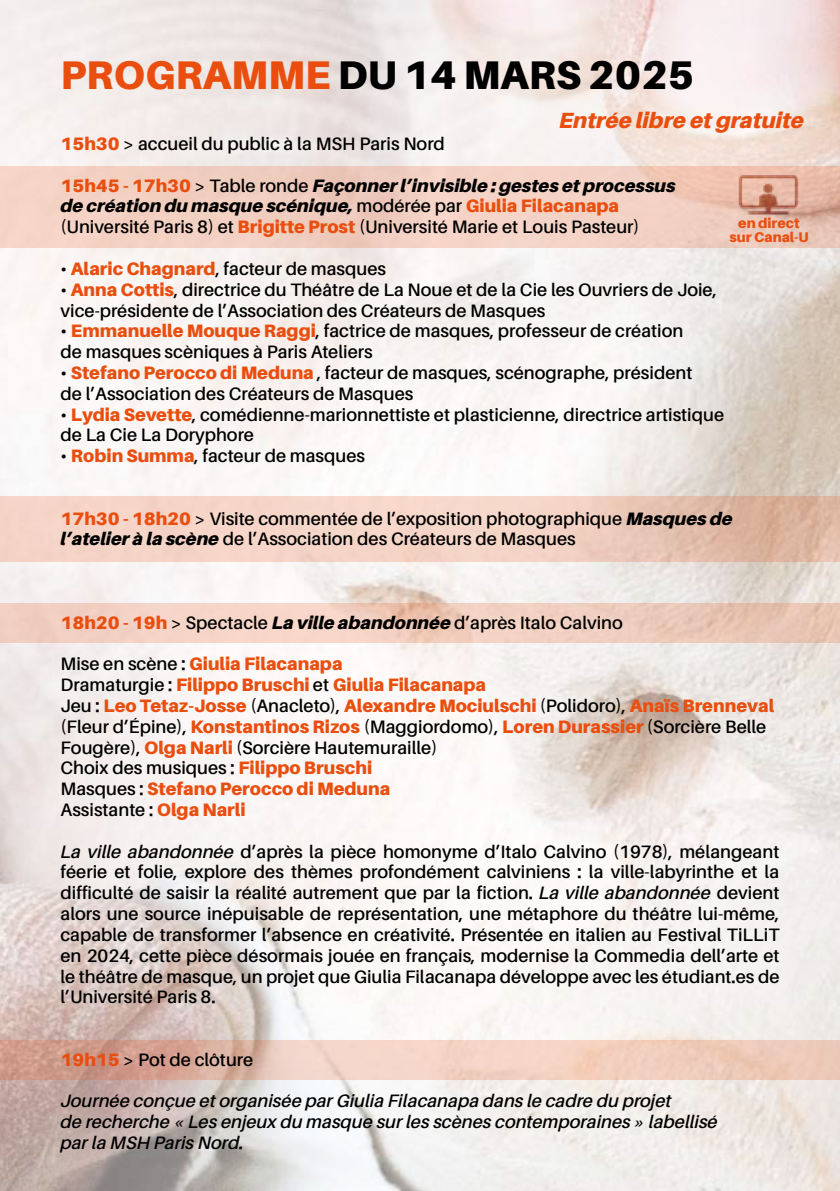
<style>
.page{position:relative;width:840px;height:1191px;background:#fff}
.page>*{position:absolute;margin:0;border:0;box-sizing:border-box;transform-origin:0 0}
.t1{font:900 40px "Amiamie";color:#000}
.t2{font:italic 900 22px "Amiamie";color:#e94e0f}
.t3{font:18px/20.8px "Amiamie";color:#000}
.t4{font:900 18px/20.8px "Amiamie";color:#e94e0f}
.t5{font:italic 18px/20.8px "Amiamie";color:#000}
.t6{font:900 14px/14px "Amiamie";color:#e94e0f;text-align:center}
.s1{color:#e94e0f}
.s2{font-weight:900;color:#e94e0f}
.s3{font-weight:900;font-style:italic}
.s4{font-weight:400;color:#000}
.s5{font-style:italic}
</style>
<div class="page">
<img style="left:0;top:0;width:839px;height:1191px">
<svg style="left:0;top:167px;width:839px;height:81px;background:#f1cebf"></svg>
<svg style="left:0;top:496px;width:839px;height:65px;background:#efcdbe"></svg>
<svg style="left:0;top:603px;width:839px;height:39px;background:#f0cdbe"></svg>
<svg style="left:0;top:1040px;width:839px;height:39px;background:#e7c1b1"></svg>
<img style="left:729px;top:171px;width:78px;height:47px">
<h1 class="t1" style="left:60px;top:50px;width:635px"><span class="s1">PROGRAMME</span> DU 14 MARS 2025</h1>
<p class="t2" style="left:559px;top:107px;width:246px">Entrée libre et gratuite</p>
<p class="t3" style="left:60px;top:134px;width:385px"><span class="s2">15h30</span> &gt; accueil du public à la MSH Paris Nord</p>
<p class="t3" style="left:60px;top:176px;width:616px"><span class="s2">15h45 - 17h30</span> &gt; Table ronde <span class="s3">Façonner l’invisible : gestes et processus de création du masque scénique,</span> modérée par <span class="s2">Giulia Filacanapa </span>(Université Paris 8) et <span class="s2">Brigitte Prost</span> (Université Marie et Louis Pasteur)</p>
<p class="t3" style="left:60px;top:259px;width:327px">• <span class="s2">Alaric Chagnard</span>, facteur de masques</p>
<p class="t3" style="left:60px;top:280px;width:657px">• <span class="s2">Anna Cottis</span>, directrice du Théâtre de La Noue et de la Cie les Ouvriers de Joie, vice-présidente de l’Association des Créateurs de Masques</p>
<p class="t3" style="left:60px;top:321px;width:624px">• <span class="s2">Emmanuelle Mouque Raggi</span>, factrice de masques, professeur de création de masques scèniques à Paris Ateliers</p>
<p class="t3" style="left:60px;top:363px;width:633px">• <span class="s2">Stefano Perocco di Meduna</span> , facteur de masques, scénographe, président de l’Association des Créateurs de Masques</p>
<p class="t3" style="left:60px;top:405px;width:664px">• <span class="s2">Lydia Sevette</span>, comédienne-marionnettiste et plasticienne, directrice artistique de La Cie La Doryphore</p>
<p class="t3" style="left:60px;top:446px;width:306px">• <span class="s2">Robin Summa</span>, facteur de masques</p>
<p class="t6" style="left:729px;top:217px;width:81px">en direct sur Canal-U</p>
<p class="t3" style="left:60px;top:509px;width:673px"><span class="s2">17h30 - 18h20</span> &gt; Visite commentée de l’exposition photographique <span class="s3">Masques de l’atelier à la scène</span> de l’Association des Créateurs de Masques</p>
<p class="t3" style="left:60px;top:613px;width:563px"><span class="s2">18h20 - 19h</span> &gt; Spectacle <span class="s3">La ville abandonnée</span> d’après Italo Calvino</p>
<p class="t4" style="left:60px;top:654px;width:714px"><span class="s4">Mise en scène :</span> Giulia Filacanapa<br><span class="s4">Dramaturgie :</span> Filippo Bruschi <span class="s4">et</span> Giulia Filacanapa<br><span class="s4">Jeu :</span> Leo Tetaz-Josse <span class="s4">(Anacleto),</span> Alexandre Mociulschi <span class="s4">(Polidoro),</span> Anaïs Brenneval <span class="s4">(Fleur d’Épine),</span> Konstantinos Rizos <span class="s4">(Maggiordomo),</span> Loren Durassier <span class="s4">(Sorcière Belle Fougère),</span> Olga Narli <span class="s4">(Sorcière Hautemuraille)<br>Choix des musiques :</span> Filippo Bruschi<br><span class="s4">Masques :</span> Stefano Perocco di Meduna<br><span class="s4">Assistante :</span> Olga Narli</p>
<p class="t3" style="left:60px;top:841px;width:720px;text-align:justify"><span class="s5">La ville abandonnée</span> d’après la pièce homonyme d’Italo Calvino (1978), mélangeant féerie et folie, explore des thèmes profondément calviniens : la ville-labyrinthe et la difficulté de saisir la réalité autrement que par la fiction. <span class="s5">La ville abandonnée</span> devient alors une source inépuisable de représentation, une métaphore du théâtre lui-même, capable de transformer l’absence en créativité. Présentée en italien au Festival TiLLiT en 2024, cette pièce désormais jouée en français, modernise la Commedia dell’arte et le théâtre de masque, un projet que Giulia Filacanapa développe avec les étudiant.es de l’Université Paris 8.</p>
<p class="t3" style="left:60px;top:1050px;width:194px"><span class="s2">19h15</span> &gt; Pot de clôture</p>
<p class="t5" style="left:60px;top:1091px;width:658px">Journée conçue et organisée par Giulia Filacanapa dans le cadre du projet<br>de recherche « Les enjeux du masque sur les scènes contemporaines » labellisé par la MSH Paris Nord.</p>
</div>
